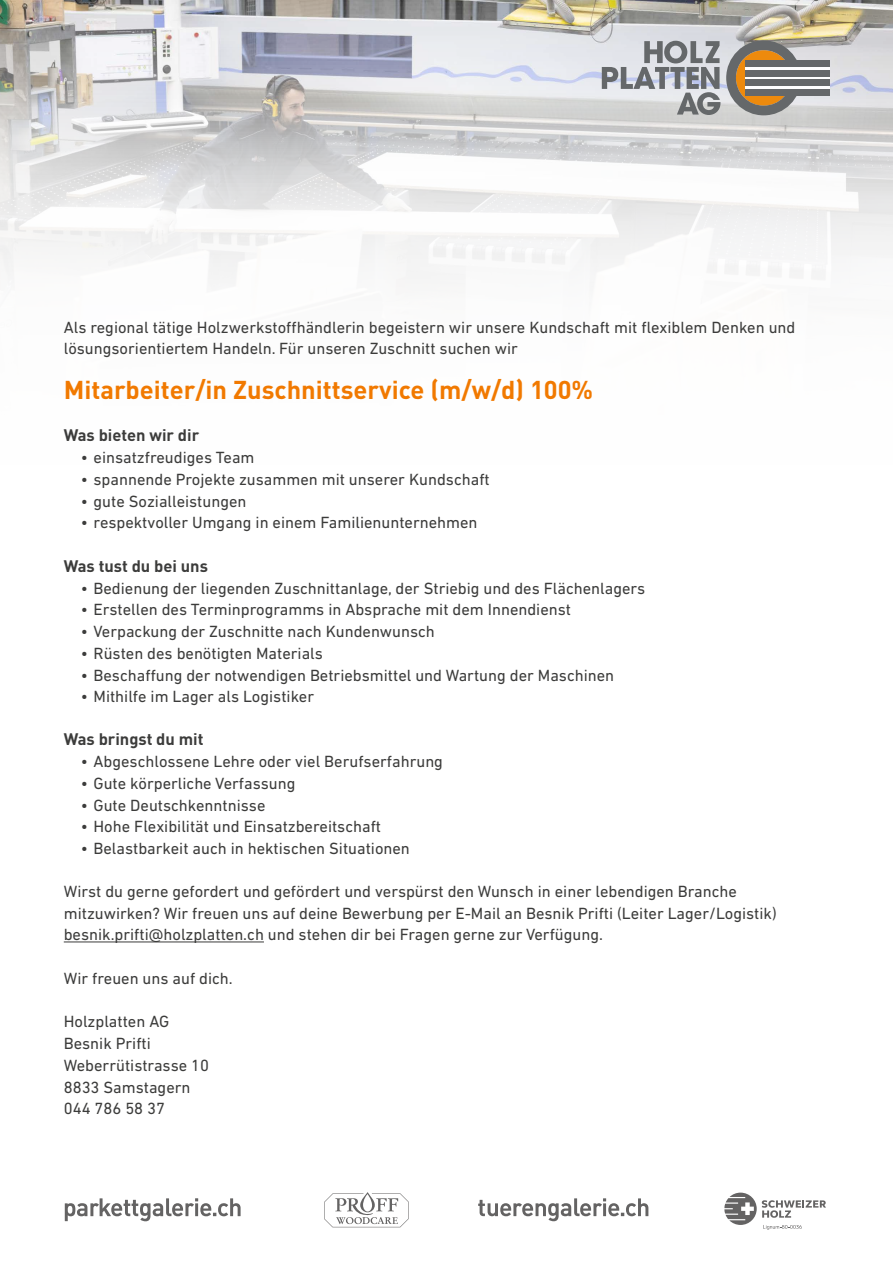
<style>
.page{position:relative;width:893px;height:1263px;background:#fff}
.page>*{position:absolute;margin:0;border:0;box-sizing:border-box;transform-origin:0 0}
.t1{font:700 25.5px "DIN Pro";color:#f17900}
.t2{font:16.5px/21.8px "DIN Next LT Pro";color:#3c3c3b}
.t3{font:700 16.5px "DIN Pro";color:#3c3c3b}
</style>
<div class="page">
<svg style="left:0;top:0;width:893px;height:280px"></svg>
<svg style="left:324px;top:1192px;width:85px;height:35px"></svg>
<svg style="left:724px;top:1192px;width:102px;height:38px"></svg>
<svg style="left:65px;top:1198px;width:176px;height:23px"></svg>
<svg style="left:478px;top:1198px;width:170px;height:23px"></svg>
<svg style="left:602px;top:41px;width:118px;height:74px;background:#b4b7bb"></svg>
<svg style="left:726px;top:40px;width:75px;height:75px;background:#a49076"></svg>
<div style="left:745px;top:60px;width:84px;height:35px;background:#fff"></div>
<div style="left:745px;top:60px;width:84px;height:7px;background:#65686a"></div>
<div style="left:745px;top:89px;width:84px;height:6px;background:#65686a"></div>
<div style="left:745px;top:70px;width:84px;height:7px;background:#65686a"></div>
<div style="left:745px;top:79px;width:84px;height:7px;background:#65686a"></div>
<hr style="left:64px;top:941px;width:200px;height:1px;background:#3c3c3b">
<p class="t2" style="left:64px;top:316px;width:733px;line-height:21px">Als regional tätige Holzwerkstoffhändlerin begeistern wir unsere Kundschaft mit flexiblem Denken und lösungsorientiertem Handeln. Für unseren Zuschnitt suchen wir</p>
<h1 class="t1" style="left:64px;top:372px;width:531px">Mitarbeiter/in Zuschnittservice (m/w/d) 100%</h1>
<p class="t3" style="left:64px;top:424px;width:137px">Was bieten wir dir</p>
<p class="t2" style="left:81px;top:447px;width:175px">• einsatzfreudiges Team</p>
<p class="t2" style="left:81px;top:468px;width:410px">• spannende Projekte zusammen mit unserer Kundschaft</p>
<p class="t2" style="left:81px;top:490px;width:167px">• gute Sozialleistungen</p>
<p class="t2" style="left:81px;top:512px;width:398px">• respektvoller Umgang in einem Familienunternehmen</p>
<p class="t3" style="left:64px;top:555px;width:146px">Was tust du bei uns</p>
<p class="t2" style="left:81px;top:577px;width:566px">• Bedienung der liegenden Zuschnittanlage, der Striebig und des Flächenlagers</p>
<p class="t2" style="left:81px;top:599px;width:492px">• Erstellen des Terminprogramms in Absprache mit dem Innendienst</p>
<p class="t2" style="left:81px;top:620px;width:356px">• Verpackung der Zuschnitte nach Kundenwunsch</p>
<p class="t2" style="left:81px;top:642px;width:244px">• Rüsten des benötigten Materials</p>
<p class="t2" style="left:81px;top:664px;width:535px">• Beschaffung der notwendigen Betriebsmittel und Wartung der Maschinen</p>
<p class="t2" style="left:81px;top:686px;width:235px">• Mithilfe im Lager als Logistiker</p>
<p class="t3" style="left:64px;top:728px;width:141px">Was bringst du mit</p>
<p class="t2" style="left:81px;top:750px;width:364px">• Abgeschlossene Lehre oder viel Berufserfahrung</p>
<p class="t2" style="left:81px;top:772px;width:216px">• Gute körperliche Verfassung</p>
<p class="t2" style="left:81px;top:794px;width:186px">• Gute Deutschkenntnisse</p>
<p class="t2" style="left:81px;top:815px;width:302px">• Hohe Flexibilität und Einsatzbereitschaft</p>
<p class="t2" style="left:81px;top:837px;width:331px">• Belastbarkeit auch in hektischen Situationen</p>
<p class="t2" style="left:64px;top:880px;width:714px">Wirst du gerne gefordert und gefördert und verspürst den Wunsch in einer lebendigen Branche mitzuwirken? Wir freuen uns auf deine Bewerbung per E-Mail an Besnik Prifti (Leiter Lager/Logistik) besnik.prifti@holzplatten.ch und stehen dir bei Fragen gerne zur Verfügung.</p>
<p class="t2" style="left:64px;top:967px;width:171px">Wir freuen uns auf dich.</p>
<p class="t2" style="left:64px;top:1010px;width:147px">Holzplatten AG<br>Besnik Prifti<br>Weberrütistrasse 10<br>8833 Samstagern<br>044 786 58 37</p>
</div>
